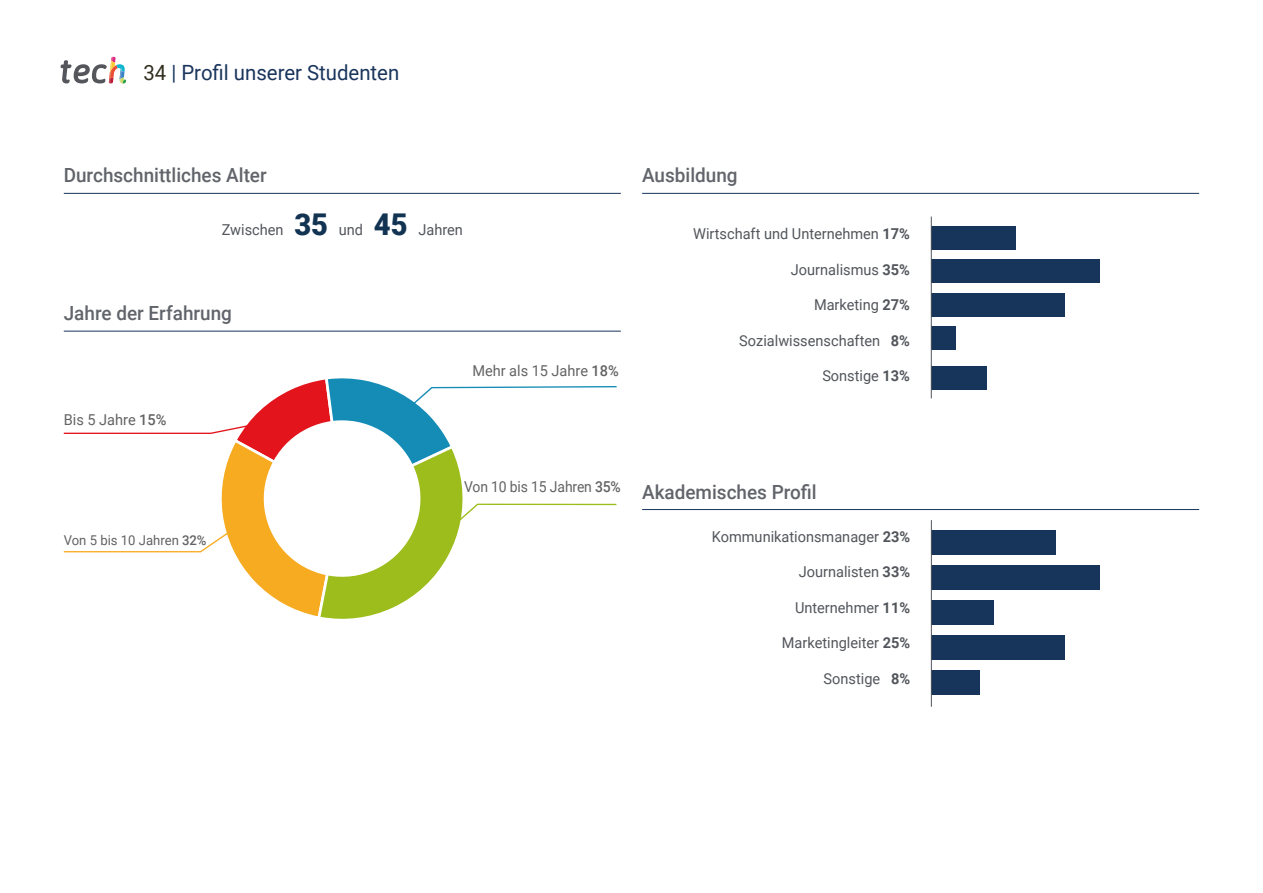
<style>
.page{position:relative;width:1263px;height:893px;background:#fff}
.page>*{position:absolute;margin:0;border:0;box-sizing:border-box;transform-origin:0 0}
.t1{font:21px "Roboto";color:#1a355c}
.t2{font:500 19.5px "Roboto";color:#61646a}
.t3{font:15px "Roboto";color:#52555b}
.t4{font:15px "Roboto";color:#636363}
.t5{font:15px "Roboto";color:#636363;scale:.93 1}
.t6{font:13.5px "Roboto";color:#636363}
.s1{color:#312e20}
.s2{font-weight:900;font-size:30px;color:#123352}
.s3{font-weight:500}
.s4{font-weight:700}
</style>
<div class="page">
<hr style="left:64px;top:193px;width:557px;height:1px;background:#17355b">
<hr style="left:64px;top:331px;width:557px;height:1px;background:#17355b">
<svg style="left:61px;top:57px;width:65px;height:27px"></svg>
<svg style="left:64px;top:378px;width:553px;height:241px"></svg>
<hr style="left:642px;top:509px;width:557px;height:1px;background:#17355b">
<div style="left:931px;top:530px;width:125px;height:25px;background:#17355b"></div>
<div style="left:931px;top:565px;width:169px;height:25px;background:#17355b"></div>
<div style="left:931px;top:600px;width:63px;height:25px;background:#17355b"></div>
<div style="left:931px;top:635px;width:134px;height:25px;background:#17355b"></div>
<div style="left:931px;top:670px;width:49px;height:24px;background:#17355b"></div>
<hr style="left:931px;top:520px;width:1px;height:187px;background:#52555b">
<hr style="left:642px;top:193px;width:557px;height:1px;background:#17355b">
<div style="left:931px;top:226px;width:84px;height:24px;background:#17355b"></div>
<div style="left:931px;top:259px;width:168px;height:24px;background:#17355b"></div>
<div style="left:931px;top:293px;width:134px;height:23px;background:#17355b"></div>
<div style="left:931px;top:326px;width:25px;height:24px;background:#17355b"></div>
<div style="left:931px;top:366px;width:55px;height:24px;background:#17355b"></div>
<hr style="left:931px;top:217px;width:1px;height:181px;background:#52555b">
<h1 class="t1" style="left:144px;top:57px;width:257px"><span class="s1">34</span> | Profil unserer Studenten</h1>
<h2 class="t2" style="left:64px;top:161px;width:204px">Durchschnittliches Alter</h2>
<p class="t3" style="left:222px;top:219px;width:243px">Zwischen <span class="s2">35</span> und <span class="s2">45</span> Jahren</p>
<h2 class="t2" style="left:64px;top:300px;width:170px">Jahre der Erfahrung</h2>
<p class="t4" style="left:64px;top:409px;width:104px">Bis 5 Jahre <span class="s3">15%</span></p>
<p class="t4" style="left:472px;top:361px;width:148px">Mehr als 15 Jahre <span class="s3">18%</span></p>
<h2 class="t2" style="left:642px;top:161px;width:97px">Ausbildung</h2>
<p class="t3" style="left:693px;top:224px;width:218px">Wirtschaft und Unternehmen <span class="s4">17%</span></p>
<p class="t3" style="left:791px;top:259px;width:121px">Journalismus <span class="s4">35%</span></p>
<p class="t3" style="left:814px;top:295px;width:98px">Marketing <span class="s4">27%</span></p>
<p class="t3" style="left:739px;top:330px;width:172px">Sozialwissenschaften <span class="s4">8%</span></p>
<p class="t3" style="left:822px;top:366px;width:89px">Sonstige <span class="s4">13%</span></p>
<p class="t6" style="left:64px;top:531px;width:144px">Von 5 bis 10 Jahren <span class="s3">32%</span></p>
<p class="t5" style="left:464px;top:476px;width:170px">Von 10 bis 15 Jahren <span class="s3">35%</span></p>
<h2 class="t2" style="left:642px;top:478px;width:176px">Akademisches Profil</h2>
<p class="t3" style="left:712px;top:526px;width:200px">Kommunikationsmanager <span class="s4">23%</span></p>
<p class="t3" style="left:799px;top:561px;width:113px">Journalisten <span class="s4">33%</span></p>
<p class="t3" style="left:795px;top:597px;width:117px">Unternehmer <span class="s4">11%</span></p>
<p class="t3" style="left:782px;top:632px;width:130px">Marketingleiter <span class="s4">25%</span></p>
<p class="t3" style="left:823px;top:668px;width:88px">Sonstige <span class="s4">8%</span></p>
</div>
